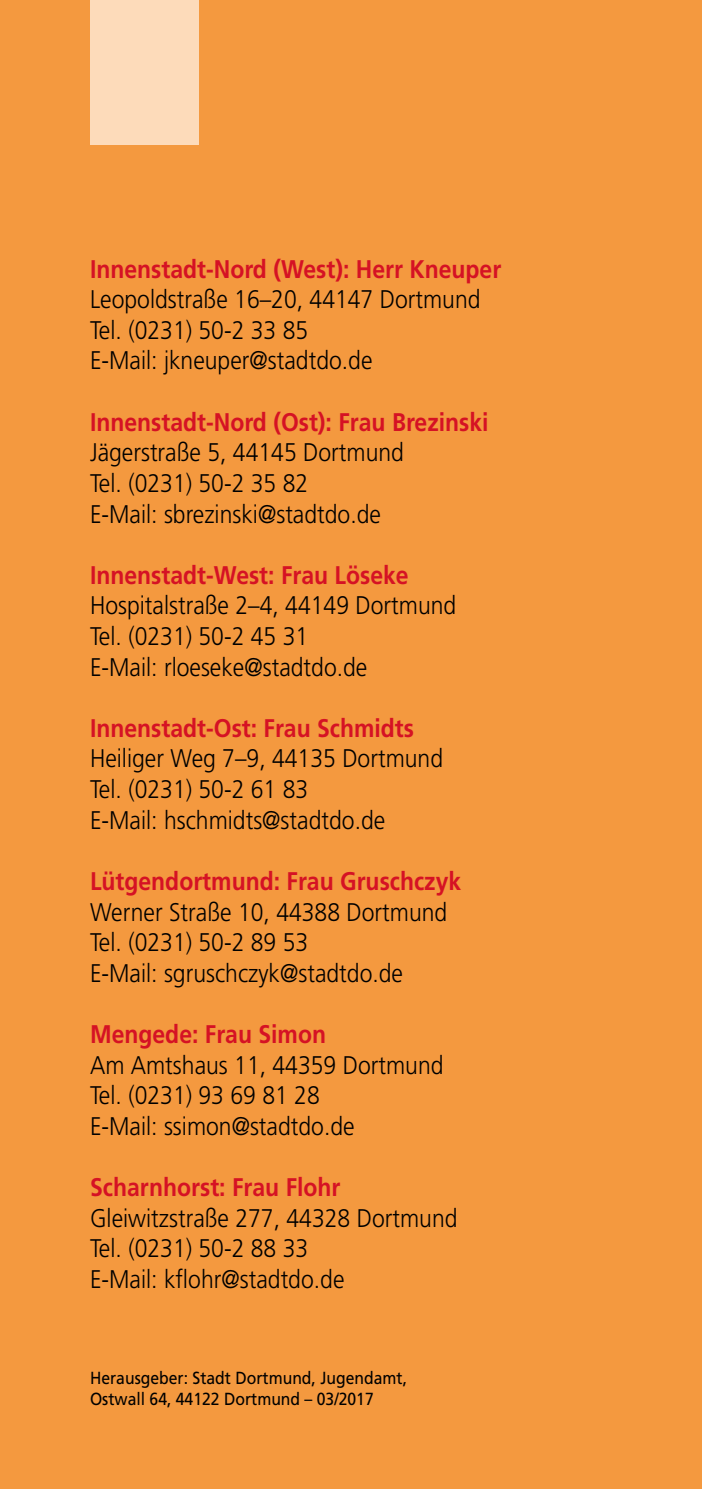
<style>
.page{position:relative;width:702px;height:1489px;background:#fff}
.page>*{position:absolute;margin:0;border:0;box-sizing:border-box;transform-origin:0 0}
.t1{font:300 25.5px/30.5px "Frutiger LT";color:#000;scale:.9 1}
.t2{font:700 25.5px "Frutiger LT";color:#d51224;scale:.9 1}
.t3{font:17.5px/21px "Frutiger LT";color:#000;scale:.9 1}
</style>
<div class="page">
<div style="left:0;top:0;width:702px;height:1488px;background:#f4993f"></div>
<div style="left:90px;top:0;width:109px;height:144px;background:#fddbba"></div>
<p class="t2" style="left:90px;top:254px;width:458px">Innenstadt-Nord (West): Herr Kneuper</p>
<p class="t1" style="left:90px;top:284px;width:435px">Leopoldstraße 16–20, 44147 Dortmund<br>Tel. (0231) 50-2 33 85<br>E-Mail: jkneuper@stadtdo.de</p>
<p class="t2" style="left:90px;top:407px;width:444px">Innenstadt-Nord (Ost): Frau Brezinski</p>
<p class="t1" style="left:90px;top:437px;width:350px">Jägerstraße 5, 44145 Dortmund<br>Tel. (0231) 50-2 35 82<br>E-Mail: sbrezinski@stadtdo.de</p>
<p class="t2" style="left:90px;top:560px;width:355px">Innenstadt-West: Frau Löseke</p>
<p class="t1" style="left:90px;top:590px;width:408px">Hospitalstraße 2–4, 44149 Dortmund<br>Tel. (0231) 50-2 45 31<br>E-Mail: rloeseke@stadtdo.de</p>
<p class="t2" style="left:90px;top:713px;width:361px">Innenstadt-Ost: Frau Schmidts</p>
<p class="t1" style="left:90px;top:743px;width:394px">Heiliger Weg 7–9, 44135 Dortmund<br>Tel. (0231) 50-2 61 83<br>E-Mail: hschmidts@stadtdo.de</p>
<p class="t2" style="left:90px;top:866px;width:414px">Lütgendortmund: Frau Gruschczyk</p>
<p class="t1" style="left:90px;top:896px;width:398px">Werner Straße 10, 44388 Dortmund<br>Tel. (0231) 50-2 89 53<br>E-Mail: sgruschczyk@stadtdo.de</p>
<p class="t2" style="left:90px;top:1019px;width:264px">Mengede: Frau Simon</p>
<p class="t1" style="left:90px;top:1049px;width:394px">Am Amtshaus 11, 44359 Dortmund<br>Tel. (0231) 93 69 81 28<br>E-Mail: ssimon@stadtdo.de</p>
<p class="t2" style="left:90px;top:1172px;width:280px">Scharnhorst: Frau Flohr</p>
<p class="t1" style="left:90px;top:1202px;width:410px">Gleiwitzstraße 277, 44328 Dortmund<br>Tel. (0231) 50-2 88 33<br>E-Mail: kflohr@stadtdo.de</p>
<p class="t3" style="left:90px;top:1367px;width:354px">Herausgeber: Stadt Dortmund, Jugendamt,<br>Ostwall 64, 44122 Dortmund – 03/2017</p>
</div>
